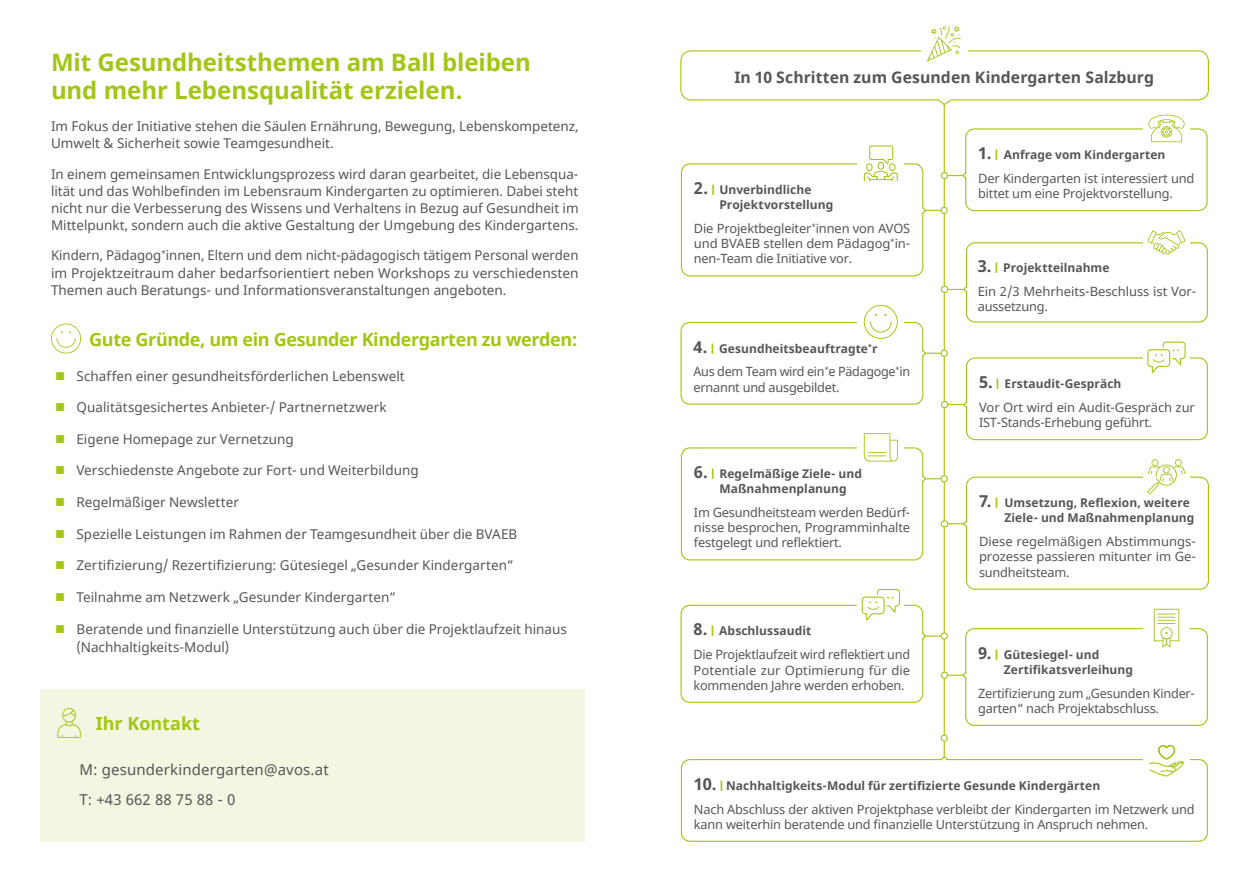
<style>
.page{position:relative;width:1259px;height:893px;background:#fff}
.page>*{position:absolute;margin:0;border:0;box-sizing:border-box;transform-origin:0 0}
.t1{font:700 24px/28.8px "Noto Sans";letter-spacing:-.005em;color:#a2c613}
.t2{font:700 18px "Noto Sans";letter-spacing:-.02em;color:#a2c613}
.t3{font:700 18px "Noto Sans";color:#a2c613}
.t4{font:700 15.75px "Noto Sans";letter-spacing:.005em;color:#565656}
.t5{font:15px/30px "Noto Sans";letter-spacing:.01em;color:#565656}
.t6{font:13.5px/17.2px "Noto Sans";color:#565656}
.t7{font:12.75px/15.3px "Noto Sans";letter-spacing:-.015em;color:#565656}
.t8{font:700 12px/15px "Noto Sans";letter-spacing:.005em;color:#565656}
.s1{font-size:16.5px}
.s2{font-family:"DIN Pro";color:#a2c613}
</style>
<div class="page">
<hr style="left:943px;top:100px;width:2px;height:641px;background:#a2c613">
<svg style="left:680px;top:26px;width:529px;height:80px"></svg>
<svg style="left:51px;top:323px;width:30px;height:30px"></svg>
<div style="left:680px;top:605px;width:243px;height:98px;border:1px solid #a2c613;border-radius:9px"></div>
<svg style="left:940px;top:632px;width:7px;height:8px"></svg>
<svg style="left:921px;top:632px;width:20px;height:8px"></svg>
<div style="left:857px;top:594px;width:47px;height:21px;background:#fff"></div>
<svg style="left:861px;top:589px;width:39px;height:32px"></svg>
<div style="left:966px;top:357px;width:242px;height:83px;border:1px solid #a2c613;border-radius:9px"></div>
<svg style="left:940px;top:401px;width:8px;height:7px"></svg>
<svg style="left:947px;top:401px;width:21px;height:7px"></svg>
<div style="left:1143px;top:347px;width:46px;height:21px;background:#fff"></div>
<svg style="left:1147px;top:342px;width:38px;height:31px"></svg>
<div style="left:680px;top:322px;width:243px;height:83px;border:1px solid #a2c613;border-radius:9px"></div>
<div style="left:940px;top:350px;width:7px;height:7px;background:#fff;border:1px solid #a2c613;border-radius:50%"></div>
<svg style="left:921px;top:349px;width:20px;height:8px"></svg>
<div style="left:857px;top:313px;width:47px;height:21px;background:#fff"></div>
<svg style="left:864px;top:305px;width:34px;height:34px"></svg>
<div style="left:681px;top:163px;width:242px;height:113px;border:1px solid #a2c613;border-radius:9px"></div>
<div style="left:940px;top:207px;width:7px;height:7px;background:#fff;border:1px solid #a2c613;border-radius:50%"></div>
<svg style="left:921px;top:206px;width:20px;height:8px"></svg>
<div style="left:857px;top:154px;width:47px;height:21px;background:#fff"></div>
<svg style="left:864px;top:145px;width:34px;height:36px"></svg>
<div style="left:966px;top:242px;width:242px;height:81px;border:1px solid #a2c613;border-radius:9px"></div>
<svg style="left:940px;top:286px;width:8px;height:7px"></svg>
<svg style="left:947px;top:285px;width:21px;height:8px"></svg>
<div style="left:1143px;top:233px;width:46px;height:21px;background:#fff"></div>
<svg style="left:1147px;top:230px;width:38px;height:24px"></svg>
<div style="left:966px;top:477px;width:243px;height:113px;border:1px solid #a2c613;border-radius:9px"></div>
<svg style="left:940px;top:520px;width:8px;height:7px"></svg>
<svg style="left:947px;top:520px;width:21px;height:8px"></svg>
<div style="left:1143px;top:470px;width:46px;height:21px;background:#fff"></div>
<svg style="left:1147px;top:459px;width:38px;height:35px"></svg>
<div style="left:965px;top:628px;width:243px;height:98px;border:1px solid #a2c613;border-radius:9px"></div>
<svg style="left:940px;top:672px;width:8px;height:7px"></svg>
<svg style="left:947px;top:671px;width:20px;height:8px"></svg>
<div style="left:1143px;top:618px;width:46px;height:21px;background:#fff"></div>
<svg style="left:1153px;top:609px;width:26px;height:38px"></svg>
<div style="left:965px;top:128px;width:242px;height:83px;border:1px solid #a2c613;border-radius:9px"></div>
<svg style="left:940px;top:172px;width:8px;height:7px"></svg>
<svg style="left:947px;top:172px;width:20px;height:8px"></svg>
<div style="left:1143px;top:121px;width:46px;height:21px;background:#fff"></div>
<svg style="left:1148px;top:115px;width:36px;height:27px"></svg>
<div style="left:681px;top:447px;width:242px;height:113px;border:1px solid #a2c613;border-radius:9px"></div>
<div style="left:940px;top:475px;width:7px;height:7px;background:#fff;border:1px solid #a2c613;border-radius:50%"></div>
<svg style="left:921px;top:475px;width:20px;height:8px"></svg>
<div style="left:857px;top:437px;width:47px;height:21px;background:#fff"></div>
<svg style="left:864px;top:433px;width:34px;height:29px"></svg>
<div style="left:40px;top:690px;width:545px;height:152px;background:#f3f6e3"></div>
<div style="left:681px;top:759px;width:527px;height:83px;border:1px solid #a2c613;border-radius:9px"></div>
<svg style="left:940px;top:734px;width:8px;height:8px"></svg>
<svg style="left:940px;top:741px;width:8px;height:20px"></svg>
<div style="left:1143px;top:750px;width:46px;height:21px;background:#fff"></div>
<svg style="left:1149px;top:744px;width:35px;height:32px"></svg>
<h1 class="t1" style="left:51px;top:48px;width:481px">Mit Gesundheitsthemen am Ball bleiben und mehr Lebensqualität erzielen.</h1>
<p class="t6" style="left:51px;top:118px;width:529px">Im Fokus der Initiative stehen die Säulen Ernährung, Bewegung, Lebenskompetenz,<br>Umwelt &amp; Sicherheit sowie Teamgesundheit.</p>
<p class="t6" style="left:51px;top:165px;width:529px;text-align:justify">In einem gemeinsamen Entwicklungsprozess wird daran gearbeitet, die Lebensqua&shy;lität und das Wohlbefinden im Lebensraum Kindergarten zu optimieren. Dabei steht nicht nur die Verbesserung des Wissens und Verhaltens in Bezug auf Gesundheit im Mittelpunkt, sondern auch die aktive Gestaltung der Umgebung des Kindergartens.</p>
<p class="t6" style="left:51px;top:247px;width:529px;text-align:justify">Kindern, Pädagog<sup>*</sup>innen, Eltern und dem nicht-pädagogisch tätigem Personal werden im Projektzeitraum daher bedarfsorientiert neben Workshops zu verschiedensten Themen auch Beratungs- und Informationsveranstaltungen angeboten.</p>
<h2 class="t2" style="left:89px;top:326px;width:490px">Gute Gründe, um ein Gesunder Kindergarten zu werden:</h2>
<p class="t6" style="left:77px;top:368px;width:330px">Schaffen einer gesundheitsförderlichen Lebenswelt</p>
<p class="t6" style="left:77px;top:399px;width:311px">Qualitätsgesichertes Anbieter-/ Partnernetzwerk</p>
<p class="t6" style="left:77px;top:431px;width:219px">Eigene Homepage zur Vernetzung</p>
<p class="t6" style="left:77px;top:462px;width:344px">Verschiedenste Angebote zur Fort- und Weiterbildung</p>
<p class="t6" style="left:77px;top:494px;width:164px">Regelmäßiger Newsletter</p>
<p class="t6" style="left:77px;top:526px;width:442px">Spezielle Leistungen im Rahmen der Teamgesundheit über die BVAEB</p>
<p class="t6" style="left:77px;top:557px;width:438px">Zertifizierung/ Rezertifizierung: Gütesiegel „Gesunder Kindergarten“</p>
<p class="t6" style="left:77px;top:589px;width:321px">Teilnahme am Netzwerk „Gesunder Kindergarten“</p>
<p class="t6" style="left:77px;top:620px;width:492px;line-height:18px">Beratende und finanzielle Unterstützung auch über die Projektlaufzeit hinaus (Nachhaltigkeits-Modul)</p>
<p class="t8" style="left:693px;top:624px;width:119px"><span class="s1">8.</span> <span class="s2">|</span> Abschlussaudit</p>
<p class="t4" style="left:734px;top:66px;width:421px">In 10 Schritten zum Gesunden Kindergarten Salzburg</p>
<p class="t8" style="left:978px;top:148px;width:189px"><span class="s1">1.</span> <span class="s2">|</span> Anfrage vom Kindergarten</p>
<p class="t7" style="left:978px;top:171px;width:218px">Der Kindergarten ist interessiert und bittet um eine Projektvorstellung.</p>
<p class="t8" style="left:719px;top:182px;width:115px;text-indent:-26px"><span class="s1">2.</span> <span class="s2">|</span> Unverbindliche<br>Projektvorstellung</p>
<p class="t7" style="left:694px;top:221px;width:218px;text-align:justify">Die Projektbegleiter<sup>*</sup>innen von AVOS und BVAEB stellen dem Pädagog<sup>*</sup>in&shy;nen-Team die Initiative vor.</p>
<p class="t8" style="left:977px;top:260px;width:133px"><span class="s1">3.</span> <span class="s2">|</span> Projektteilnahme</p>
<p class="t7" style="left:977px;top:284px;width:220px">Ein 2/3 Mehrheits-Beschluss ist Vor&shy;aussetzung.</p>
<p class="t8" style="left:693px;top:341px;width:185px"><span class="s1">4.</span> <span class="s2">|</span> Gesundheitsbeauftragte<sup>*</sup>r</p>
<p class="t7" style="left:693px;top:365px;width:218px">Aus dem Team wird ein<sup>*</sup>e Pädagoge<sup>*</sup>in ernannt und ausgebildet.</p>
<p class="t8" style="left:979px;top:376px;width:144px"><span class="s1">5.</span> <span class="s2">|</span> Erstaudit-Gespräch</p>
<p class="t7" style="left:979px;top:400px;width:217px">Vor Ort wird ein Audit-Gespräch zur<br>IST-Stands-Erhebung geführt.</p>
<p class="t8" style="left:719px;top:466px;width:144px;text-indent:-26px"><span class="s1">6.</span> <span class="s2">|</span> Regelmäßige Ziele- und<br>Maßnahmenplanung</p>
<p class="t7" style="left:694px;top:505px;width:218px;text-align:justify">Im Gesundheitsteam werden Bedürf&shy;nisse besprochen, Programminhalte festgelegt und reflektiert.</p>
<p class="t8" style="left:1004px;top:496px;width:191px;text-indent:-26px"><span class="s1">7.</span> <span class="s2">|</span> Umsetzung, Reflexion, weitere<br>Ziele- und Maßnahmenplanung</p>
<p class="t7" style="left:979px;top:534px;width:218px;text-align:justify">Diese regelmäßigen Abstimmungs&shy;prozesse passieren mitunter im Ge&shy;sundheitsteam.</p>
<p class="t8" style="left:1003px;top:647px;width:131px;text-indent:-26px"><span class="s1">9.</span> <span class="s2">|</span> Gütesiegel- und<br>Zertifikatsverleihung</p>
<p class="t7" style="left:978px;top:686px;width:218px">Zertifizierung zum „Gesunden Kinder&shy;garten“ nach Projektabschluss.</p>
<p class="t7" style="left:693px;top:647px;width:218px;text-align:justify">Die Projektlaufzeit wird reflektiert und Potentiale zur Optimierung für die kommenden Jahre werden erhoben.</p>
<h2 class="t3" style="left:96px;top:710px;width:106px">Ihr Kontakt</h2>
<p class="t5" style="left:79px;top:755px;width:251px">M: gesunderkindergarten@avos.at<br>T: +43 662 88 75 88 - 0</p>
<p class="t8" style="left:694px;top:778px;width:408px"><span class="s1">10.</span> <span class="s2">|</span> Nachhaltigkeits-Modul für zertifizierte Gesunde Kindergärten</p>
<p class="t7" style="left:694px;top:802px;width:502px">Nach Abschluss der aktiven Projektphase verbleibt der Kindergarten im Netzwerk und kann weiterhin beratende und finanzielle Unterstützung in Anspruch nehmen.</p>
</div>
